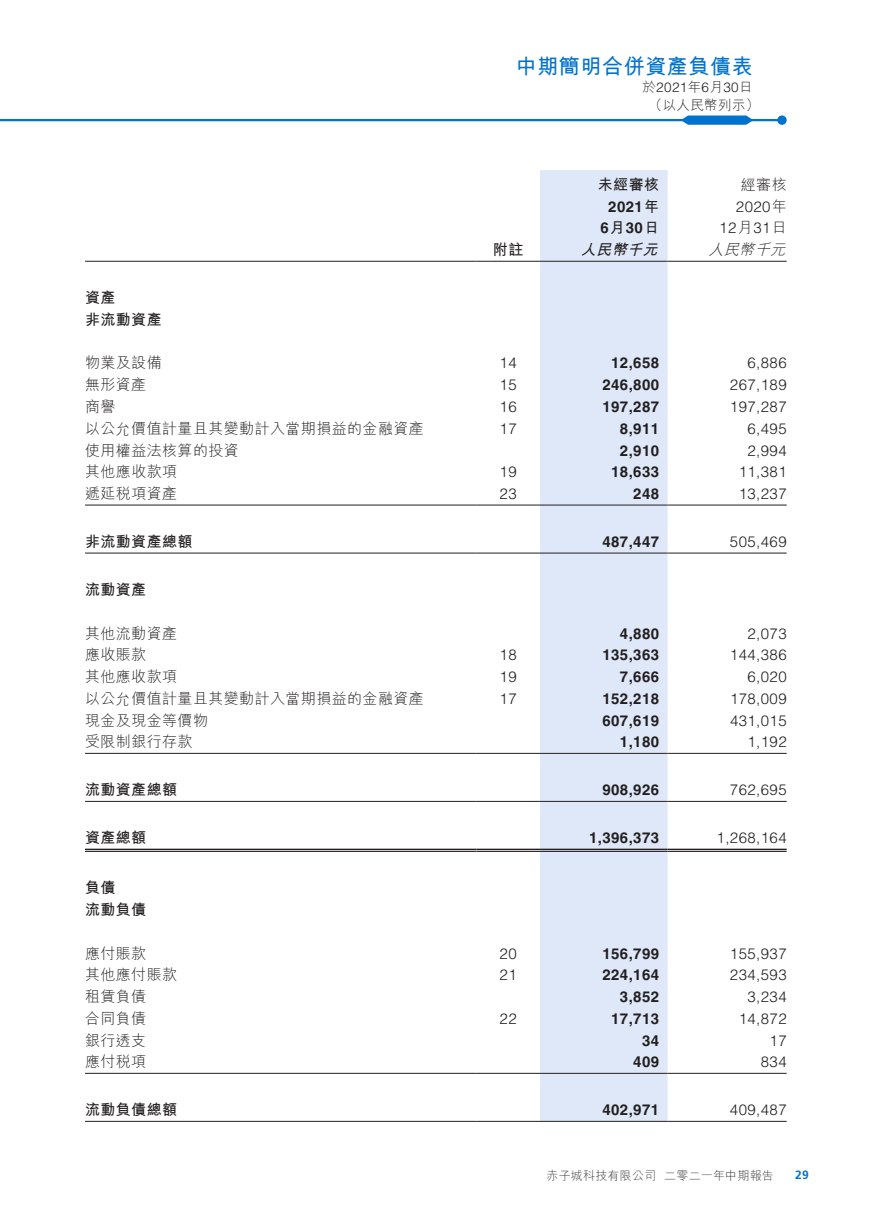
<style>
.page{position:relative;width:893px;height:1212px;background:#fff}
.page>*{position:absolute;margin:0;border:0;box-sizing:border-box;transform-origin:0 0}
.t1{font:700 21px "M Hei HK";letter-spacing:.03em;color:#0073ce}
.t2{font:300 15px/21.8px "Helvetica LT Std";letter-spacing:.03em;color:#231f20;text-align:right}
.t3{font:700 15px/21.8px "Helvetica LT Std";letter-spacing:.03em;color:#231f20;text-align:center}
.t4{font:300 15px "M Hei HK";letter-spacing:.03em;color:#231f20}
.t5{font:700 15px/21.8px "M Hei HK";letter-spacing:.03em;color:#231f20}
.t6{font:italic 700 15px "M Hei HK";color:#231f20}
.t7{font:italic 300 15px "M Hei HK";color:#231f20}
.t8{font:300 13.5px "Helvetica LT Std";letter-spacing:.03em;color:#231f20}
.t9{font:300 13.5px "M Hei HK";letter-spacing:.03em;color:#231f20}
.t10{font:300 12px "M Hei HK";letter-spacing:.02em;color:#3e3e3f}
.t11{font:700 12px "Frutiger LT Std";color:#0073ce}
.s1{font-family:"M Hei HK"}
</style>
<div class="page">
<svg style="left:681px;top:115px;width:72px;height:10px"></svg>
<hr style="left:0;top:119px;width:782px;height:2px;background:#0073ce">
<svg style="left:777px;top:115px;width:10px;height:10px"></svg>
<div style="left:540px;top:170px;width:128px;height:951px;background:#dfe8f8"></div>
<hr style="left:85px;top:261px;width:391px;height:1px;background:#231f20">
<hr style="left:476px;top:261px;width:64px;height:1px;background:#231f20">
<hr style="left:540px;top:261px;width:128px;height:1px;background:#231f20">
<hr style="left:668px;top:261px;width:119px;height:1px;background:#231f20">
<hr style="left:85px;top:505px;width:391px;height:1px;background:#231f20">
<hr style="left:476px;top:505px;width:64px;height:1px;background:#231f20">
<hr style="left:540px;top:505px;width:128px;height:1px;background:#231f20">
<hr style="left:668px;top:505px;width:119px;height:1px;background:#231f20">
<hr style="left:85px;top:553px;width:391px;height:1px;background:#231f20">
<hr style="left:476px;top:553px;width:64px;height:1px;background:#231f20">
<hr style="left:540px;top:553px;width:128px;height:1px;background:#231f20">
<hr style="left:668px;top:553px;width:119px;height:1px;background:#231f20">
<hr style="left:85px;top:753px;width:391px;height:1px;background:#231f20">
<hr style="left:476px;top:753px;width:64px;height:1px;background:#231f20">
<hr style="left:540px;top:753px;width:128px;height:1px;background:#231f20">
<hr style="left:668px;top:753px;width:119px;height:1px;background:#231f20">
<hr style="left:85px;top:801px;width:391px;height:1px;background:#231f20">
<hr style="left:476px;top:801px;width:64px;height:1px;background:#231f20">
<hr style="left:540px;top:801px;width:128px;height:1px;background:#231f20">
<hr style="left:668px;top:801px;width:119px;height:1px;background:#231f20">
<hr style="left:85px;top:849px;width:391px;height:1px;background:#231f20">
<hr style="left:85px;top:851px;width:391px;height:1px;background:#231f20">
<hr style="left:476px;top:849px;width:64px;height:1px;background:#231f20">
<hr style="left:476px;top:851px;width:64px;height:1px;background:#231f20">
<hr style="left:540px;top:849px;width:128px;height:1px;background:#231f20">
<hr style="left:540px;top:851px;width:128px;height:1px;background:#231f20">
<hr style="left:668px;top:849px;width:119px;height:1px;background:#231f20">
<hr style="left:668px;top:851px;width:119px;height:1px;background:#231f20">
<hr style="left:85px;top:1073px;width:391px;height:1px;background:#231f20">
<hr style="left:476px;top:1073px;width:64px;height:1px;background:#231f20">
<hr style="left:540px;top:1073px;width:128px;height:1px;background:#231f20">
<hr style="left:668px;top:1073px;width:119px;height:1px;background:#231f20">
<hr style="left:85px;top:1121px;width:391px;height:1px;background:#231f20">
<hr style="left:476px;top:1121px;width:64px;height:1px;background:#231f20">
<hr style="left:540px;top:1121px;width:128px;height:1px;background:#231f20">
<hr style="left:668px;top:1121px;width:119px;height:1px;background:#231f20">
<h1 class="t1" style="left:516px;top:51px;width:238px">中期簡明合併資產負債表</h1>
<p class="t8" style="left:642px;top:79px;width:112px"><span class="s1">於</span>2021<span class="s1">年</span>6<span class="s1">月</span>30<span class="s1">日</span></p>
<p class="t9" style="left:649px;top:98px;width:112px">（以人民幣列示）</p>
<p class="t5" style="left:598px;top:172px;width:63px">未經審核</p>
<p class="t4" style="left:741px;top:177px;width:47px">經審核</p>
<p class="t3" style="left:600px;top:195px;width:60px">2021<span class="s1">年<br></span>6<span class="s1">月</span>30<span class="s1">日</span></p>
<p class="t2" style="left:719px;top:195px;width:69px">2020<span class="s1">年<br></span>12<span class="s1">月</span>31<span class="s1">日</span></p>
<p class="t5" style="left:493px;top:237px;width:32px">附註</p>
<p class="t6" style="left:581px;top:239px;width:83px">人民幣千元</p>
<p class="t7" style="left:708px;top:242px;width:82px">人民幣千元</p>
<p class="t5" style="left:85px;top:286px;width:78px">資產<br>非流動資產</p>
<p class="t4" style="left:85px;top:355px;width:78px">物業及設備</p>
<p class="t2" style="left:500px;top:352px;width:19px">14</p>
<p class="t3" style="left:611px;top:352px;width:49px">12,658</p>
<p class="t2" style="left:747px;top:352px;width:41px">6,886</p>
<p class="t4" style="left:85px;top:377px;width:63px">無形資產</p>
<p class="t2" style="left:500px;top:374px;width:19px">15</p>
<p class="t3" style="left:602px;top:374px;width:58px">246,800</p>
<p class="t2" style="left:730px;top:374px;width:58px">267,189</p>
<p class="t4" style="left:85px;top:399px;width:32px">商譽</p>
<p class="t2" style="left:500px;top:396px;width:19px">16</p>
<p class="t3" style="left:602px;top:396px;width:58px">197,287</p>
<p class="t2" style="left:730px;top:396px;width:58px">197,287</p>
<p class="t4" style="left:85px;top:421px;width:340px">以公允價值計量且其變動計入當期損益的金融資產</p>
<p class="t2" style="left:500px;top:417px;width:19px">17</p>
<p class="t3" style="left:620px;top:417px;width:41px">8,911</p>
<p class="t2" style="left:747px;top:417px;width:41px">6,495</p>
<p class="t4" style="left:85px;top:442px;width:155px">使用權益法核算的投資</p>
<p class="t3" style="left:620px;top:439px;width:41px">2,910</p>
<p class="t2" style="left:747px;top:439px;width:41px">2,994</p>
<p class="t4" style="left:85px;top:464px;width:94px">其他應收款項</p>
<p class="t2" style="left:500px;top:461px;width:19px">19</p>
<p class="t3" style="left:611px;top:461px;width:49px">18,633</p>
<p class="t2" style="left:739px;top:461px;width:49px">11,381</p>
<p class="t4" style="left:85px;top:486px;width:94px">遞延稅項資產</p>
<p class="t2" style="left:500px;top:483px;width:19px">23</p>
<p class="t3" style="left:633px;top:483px;width:27px">248</p>
<p class="t2" style="left:739px;top:483px;width:49px">13,237</p>
<p class="t5" style="left:85px;top:529px;width:109px">非流動資產總額</p>
<p class="t3" style="left:602px;top:531px;width:58px">487,447</p>
<p class="t2" style="left:730px;top:531px;width:58px">505,469</p>
<p class="t5" style="left:85px;top:577px;width:63px">流動資產</p>
<p class="t4" style="left:85px;top:625px;width:94px">其他流動資產</p>
<p class="t3" style="left:620px;top:622px;width:41px">4,880</p>
<p class="t2" style="left:747px;top:622px;width:41px">2,073</p>
<p class="t4" style="left:85px;top:647px;width:63px">應收賬款</p>
<p class="t2" style="left:500px;top:644px;width:19px">18</p>
<p class="t3" style="left:602px;top:644px;width:58px">135,363</p>
<p class="t2" style="left:730px;top:644px;width:58px">144,386</p>
<p class="t4" style="left:85px;top:669px;width:94px">其他應收款項</p>
<p class="t2" style="left:500px;top:666px;width:19px">19</p>
<p class="t3" style="left:620px;top:666px;width:41px">7,666</p>
<p class="t2" style="left:747px;top:666px;width:41px">6,020</p>
<p class="t4" style="left:85px;top:691px;width:340px">以公允價值計量且其變動計入當期損益的金融資產</p>
<p class="t2" style="left:500px;top:687px;width:19px">17</p>
<p class="t3" style="left:602px;top:687px;width:58px">152,218</p>
<p class="t2" style="left:730px;top:687px;width:58px">178,009</p>
<p class="t4" style="left:85px;top:712px;width:124px">現金及現金等價物</p>
<p class="t3" style="left:602px;top:709px;width:58px">607,619</p>
<p class="t2" style="left:730px;top:709px;width:58px">431,015</p>
<p class="t4" style="left:85px;top:734px;width:109px">受限制銀行存款</p>
<p class="t3" style="left:620px;top:731px;width:41px">1,180</p>
<p class="t2" style="left:747px;top:731px;width:41px">1,192</p>
<p class="t5" style="left:85px;top:778px;width:94px">流動資產總額</p>
<p class="t3" style="left:602px;top:779px;width:58px">908,926</p>
<p class="t2" style="left:730px;top:779px;width:58px">762,695</p>
<p class="t5" style="left:85px;top:826px;width:63px">資產總額</p>
<p class="t3" style="left:589px;top:827px;width:72px">1,396,373</p>
<p class="t2" style="left:717px;top:827px;width:72px">1,268,164</p>
<p class="t5" style="left:85px;top:875px;width:63px">負債<br>流動負債</p>
<p class="t4" style="left:85px;top:945px;width:63px">應付賬款</p>
<p class="t2" style="left:500px;top:942px;width:19px">20</p>
<p class="t3" style="left:602px;top:942px;width:58px">156,799</p>
<p class="t2" style="left:730px;top:942px;width:58px">155,937</p>
<p class="t4" style="left:85px;top:967px;width:94px">其他應付賬款</p>
<p class="t2" style="left:500px;top:964px;width:19px">21</p>
<p class="t3" style="left:602px;top:964px;width:58px">224,164</p>
<p class="t2" style="left:730px;top:964px;width:58px">234,593</p>
<p class="t4" style="left:85px;top:989px;width:63px">租賃負債</p>
<p class="t3" style="left:620px;top:986px;width:41px">3,852</p>
<p class="t2" style="left:747px;top:986px;width:41px">3,234</p>
<p class="t4" style="left:85px;top:1010px;width:63px">合同負債</p>
<p class="t2" style="left:500px;top:1007px;width:19px">22</p>
<p class="t3" style="left:611px;top:1007px;width:49px">17,713</p>
<p class="t2" style="left:739px;top:1007px;width:49px">14,872</p>
<p class="t4" style="left:85px;top:1032px;width:63px">銀行透支</p>
<p class="t3" style="left:642px;top:1029px;width:19px">34</p>
<p class="t2" style="left:770px;top:1029px;width:19px">17</p>
<p class="t4" style="left:85px;top:1054px;width:63px">應付稅項</p>
<p class="t3" style="left:633px;top:1051px;width:27px">409</p>
<p class="t2" style="left:761px;top:1051px;width:27px">834</p>
<p class="t5" style="left:85px;top:1097px;width:94px">流動負債總額</p>
<p class="t3" style="left:602px;top:1099px;width:58px">402,971</p>
<p class="t2" style="left:730px;top:1099px;width:58px">409,487</p>
<p class="t10" style="left:546px;top:1169px;width:229px">赤子城科技有限公司 二零二一年中期報告</p>
<p class="t11" style="left:795px;top:1168px;width:15px">29</p>
</div>
